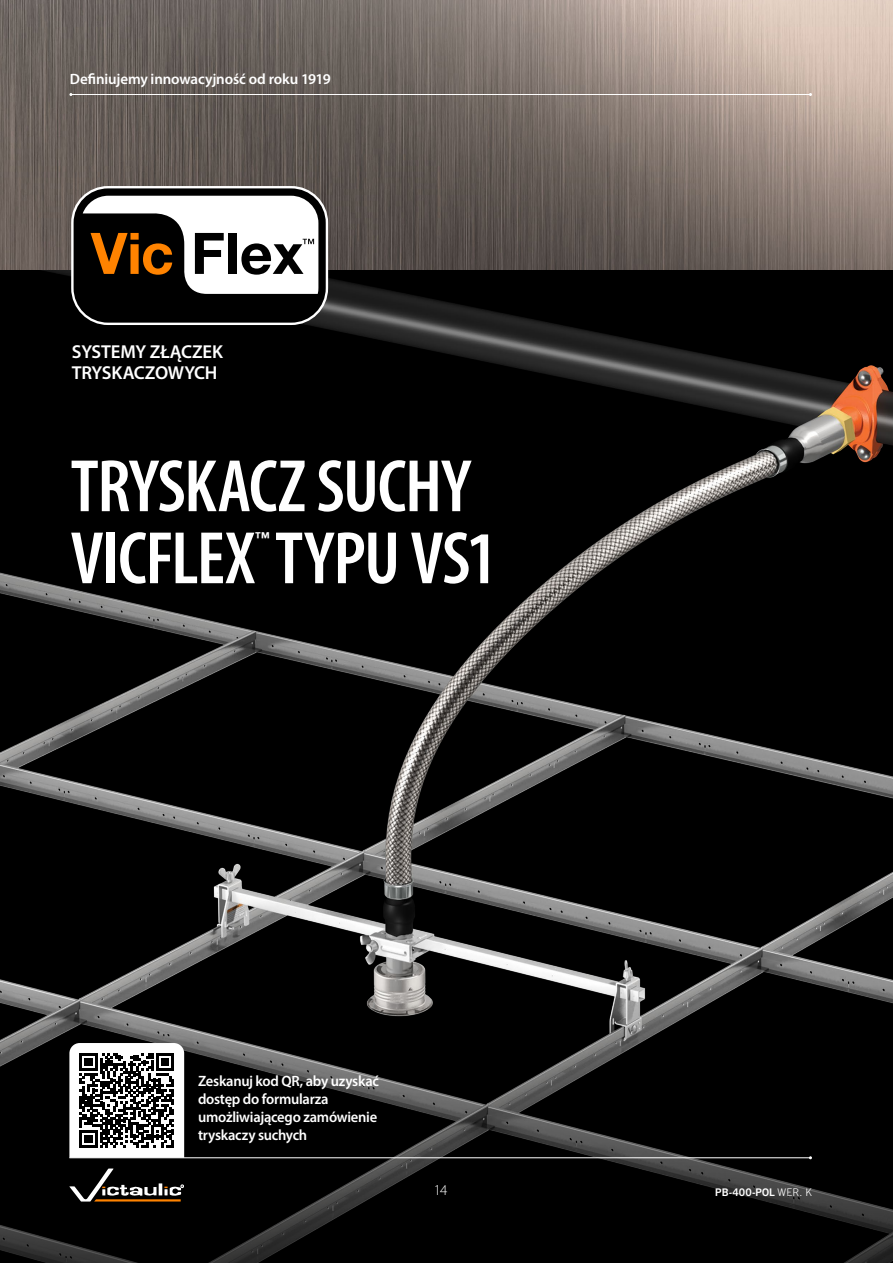
<style>
.page{position:relative;width:893px;height:1263px;background:#fff}
.page>*{position:absolute;margin:0;border:0;box-sizing:border-box;transform-origin:0 0}
.t1{font:600 condensed 75px/72px "Myriad Pro";letter-spacing:-.02em;color:#fff}
.t2{font:600 18.75px/21px "Myriad Pro";letter-spacing:-.01em;color:#fff}
.t3{font:600 15px/18px "Myriad Pro";letter-spacing:-.02em;color:#fff}
.t4{font:300 15px "Myriad Pro";color:#fff}
.t5{font:15px "Trade Gothic LT Std Bd 2";color:#fff}
.t6{font:10.5px "Trade Gothic LT Std Bd 2";letter-spacing:.01em;color:#fff}
.s1{font-family:"Trade Gothic LT Std";font-weight:300}
</style>
<div class="page">
<img style="left:0;top:269px;width:893px;height:714px">
<svg style="left:0;top:983px;width:893px;height:280px;background:#121212"></svg>
<img style="left:0;top:0;width:893px;height:269px">
<div style="left:71px;top:186px;width:257px;height:139px;border:5px solid #fff;border-radius:34px"></div>
<svg style="left:74px;top:188px;width:252px;height:135px"></svg>
<hr style="left:71px;top:94px;width:739px;height:1px;background:#fff">
<svg style="left:69px;top:1043px;width:115px;height:114px"></svg>
<svg style="left:69px;top:1168px;width:115px;height:33px;background:#36312b"></svg>
<hr style="left:69px;top:1157px;width:741px;height:1px;background:#fff">
<p class="t3" style="left:70px;top:70px;width:262px">Definiujemy innowacyjność od roku 1919</p>
<p class="t2" style="left:72px;top:341px;width:153px">SYSTEMY ZŁĄCZEK<br>TRYSKACZOWYCH</p>
<h1 class="t1" style="left:71px;top:452px;width:428px">TRYSKACZ SUCHY<br>VICFLEX TYPU VS1</h1>
<p class="t5" style="left:255px;top:528px;width:16px">™</p>
<p class="t3" style="left:198px;top:1071px;width:182px">Zeskanuj kod QR, aby uzyskać dostęp do formularza umożliwiającego zamówienie tryskaczy suchych</p>
<p class="t4" style="left:434px;top:1182px;width:15px">14</p>
<p class="t6" style="left:715px;top:1186px;width:98px">PB-400-POL <span class="s1">WER. K</span></p>
</div>
